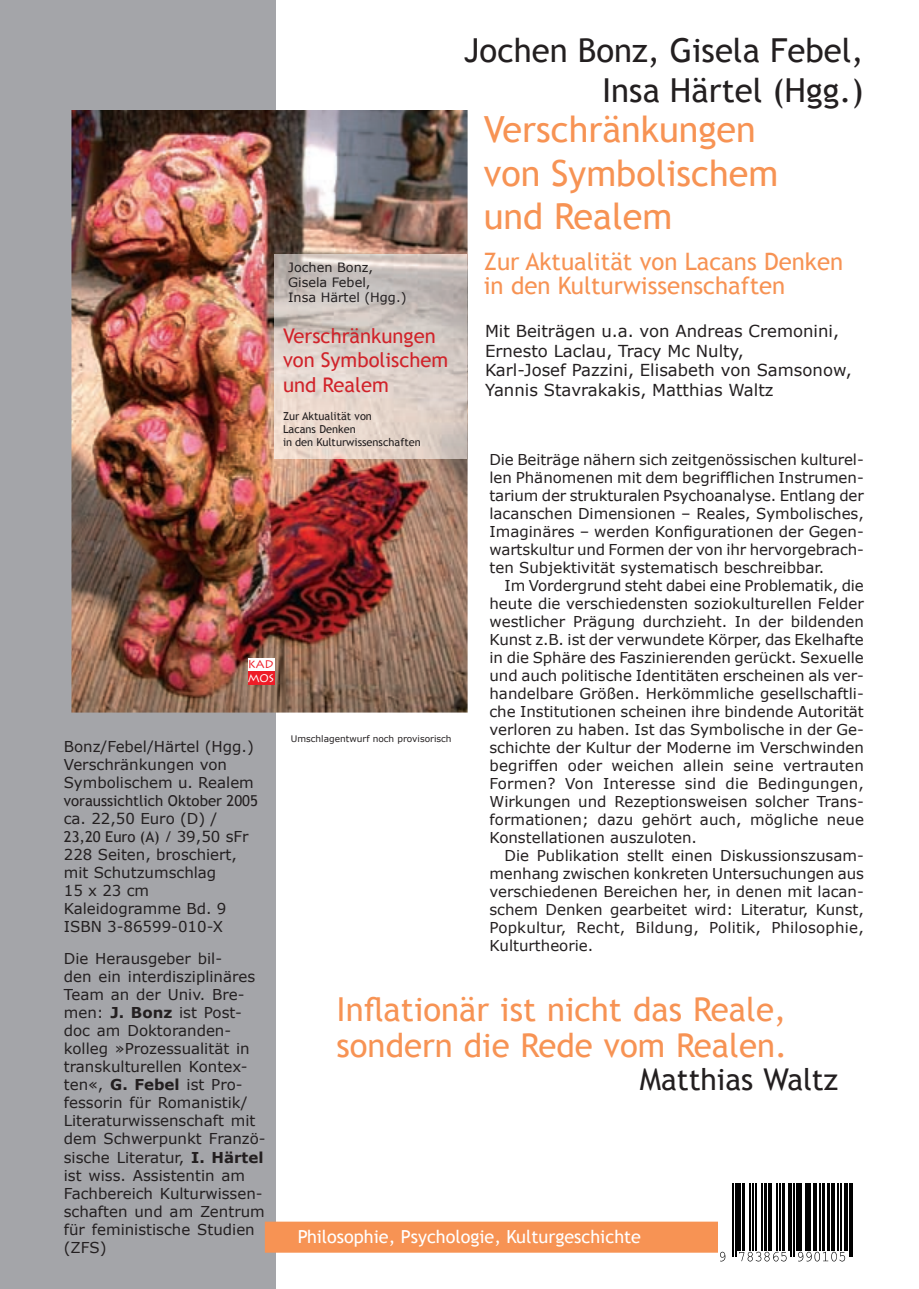
<style>
.page{position:relative;width:919px;height:1289px;background:#fff}
.page>*{position:absolute;margin:0;border:0;box-sizing:border-box;transform-origin:0 0}
.t1{font:36px/43.2px "Trebuchet MS";color:#f79354}
.t2{font:33px/36px "Trebuchet MS";color:#f79354}
.t3{font:33px/39.6px "Trebuchet MS";color:#231f20;text-align:right}
.t4{font:30px "Trebuchet MS";color:#231f20}
.t5{font:24px/24px "Trebuchet MS";color:#f79354}
.t6{font:20.25px/24.3px "Trebuchet MS";color:#d1232a}
.t7{font:18px "Trebuchet MS";color:#fff}
.t8{font:16.5px/19.5px "Verdana";color:#231f20}
.t9{font:15px/18px "Verdana";color:#231f20}
.t10{font:15px "Trebuchet MS";color:#231f20}
.t11{font:12.9px/14.7px "Verdana";color:#231f20}
.t12{font:11.1px/12.9px "Trebuchet MS";color:#231f20}
.t13{font:9px "Verdana";color:#231f20}
.s1{font-family:"Verdana"}
.s2{font-weight:700}
</style>
<div class="page">
<div style="left:0;top:0;width:275px;height:1288px;background:#a4a5a9"></div>
<hr style="left:918px;top:0;width:1px;height:1288px;background:#a4a5a9">
<div style="left:265px;top:1222px;width:564px;height:29px;background:#f79354"></div>
<div style="left:265px;top:1221px;width:565px;height:31px;border:2px solid #f79354"></div>
<svg style="left:718px;top:1183px;width:135px;height:79px"></svg>
<hr style="left:732px;top:1183px;width:1px;height:74px;background:#000">
<hr style="left:735px;top:1183px;width:1px;height:74px;background:#000">
<hr style="left:737px;top:1183px;width:4px;height:68px;background:#000">
<hr style="left:742px;top:1183px;width:3px;height:68px;background:#000">
<hr style="left:748px;top:1183px;width:2px;height:68px;background:#000">
<hr style="left:752px;top:1183px;width:1px;height:68px;background:#000">
<hr style="left:755px;top:1183px;width:1px;height:68px;background:#000">
<hr style="left:761px;top:1183px;width:1px;height:68px;background:#000">
<hr style="left:764px;top:1183px;width:2px;height:68px;background:#000">
<svg style="left:767px;top:1183px;width:4px;height:68px"></svg>
<hr style="left:776px;top:1183px;width:1px;height:68px;background:#000">
<hr style="left:779px;top:1183px;width:1px;height:68px;background:#000">
<hr style="left:781px;top:1183px;width:3px;height:68px;background:#000">
<hr style="left:788px;top:1183px;width:1px;height:68px;background:#000">
<hr style="left:790px;top:1183px;width:1px;height:74px;background:#000">
<hr style="left:793px;top:1183px;width:1px;height:74px;background:#000">
<svg style="left:795px;top:1183px;width:4px;height:68px"></svg>
<hr style="left:800px;top:1183px;width:2px;height:68px;background:#000">
<svg style="left:804px;top:1183px;width:4px;height:68px"></svg>
<hr style="left:809px;top:1183px;width:1px;height:68px;background:#000">
<hr style="left:813px;top:1183px;width:4px;height:68px;background:#000">
<hr style="left:819px;top:1183px;width:1px;height:68px;background:#000">
<hr style="left:822px;top:1183px;width:2px;height:68px;background:#000">
<hr style="left:827px;top:1183px;width:2px;height:68px;background:#000">
<hr style="left:831px;top:1183px;width:3px;height:68px;background:#000">
<hr style="left:837px;top:1183px;width:1px;height:68px;background:#000">
<hr style="left:839px;top:1183px;width:2px;height:68px;background:#000">
<svg style="left:843px;top:1183px;width:4px;height:68px"></svg>
<hr style="left:848px;top:1183px;width:2px;height:74px;background:#000">
<hr style="left:851px;top:1183px;width:1px;height:74px;background:#000">
<svg style="left:720px;top:1251px;width:5px;height:10px"></svg>
<svg style="left:739px;top:1251px;width:47px;height:10px"></svg>
<svg style="left:798px;top:1251px;width:47px;height:10px"></svg>
<img style="left:71px;top:111px;width:396px;height:601px">
<div style="left:248px;top:658px;width:26px;height:13px;background:#fff"></div>
<div style="left:248px;top:671px;width:26px;height:13px;background:#ee1c27"></div>
<img style="left:275px;top:255px;width:191px;height:203px">
<p class="t9" style="left:64px;top:736px;width:191px">Bonz/Febel/Härtel (Hgg.)<br>Verschränkungen von<br>Symbolischem u. Realem</p>
<p class="t10" style="left:64px;top:791px;width:196px">voraussichtlich Oktober 2005</p>
<p class="t9" style="left:64px;top:808px;width:155px">ca. 22,50 Euro (D) /</p>
<p class="t10" style="left:64px;top:827px;width:186px">23,20 Euro (A) / <span class="s1">39,50 sFr</span></p>
<p class="t9" style="left:64px;top:844px;width:175px">228 Seiten, broschiert, mit Schutzumschlag<br>15 x 23 cm<br>Kaleidogramme Bd. 9<br>ISBN 3-86599-010-X</p>
<p class="t9" style="left:64px;top:949px;width:203px">Die Herausgeber bil-<br>den ein interdisziplinäres<br>Team an der Univ. Bre&shy;men: <span class="s2">J. Bonz</span> ist Post&shy;doc am Doktoranden&shy;kolleg »Prozessualität in transkulturellen Kontex&shy;ten«, <span class="s2">G. Febel</span> ist Pro&shy;fessorin für Romanistik/<br>Literaturwissenschaft mit dem Schwerpunkt Franzö&shy;sische Literatur, <span class="s2">I. Härtel </span>ist wiss. Assistentin am<br>Fachbereich Kulturwissen&shy;schaften und am Zentrum für feministische Studien (ZFS)</p>
<p class="t11" style="left:288px;top:260px;width:120px">Jochen Bonz,<br>Gisela Febel,<br>Insa Härtel (Hgg.)</p>
<h3 class="t6" style="left:283px;top:324px;width:167px">Verschränkungen von Symbolischem und Realem</h3>
<p class="t12" style="left:283px;top:410px;width:139px">Zur Aktualität von<br>Lacans Denken<br>in den Kulturwissenschaften</p>
<p class="t13" style="left:291px;top:732px;width:162px">Umschlagentwurf noch provisorisch</p>
<h2 class="t3" style="left:464px;top:31px;width:401px">Jochen Bonz, Gisela Febel,<br>Insa Härtel (Hgg.)</h2>
<h1 class="t1" style="left:484px;top:109px;width:296px">Verschränkungen von Symbolischem und Realem</h1>
<h3 class="t5" style="left:484px;top:250px;width:361px">Zur Aktualität von Lacans Denken in den Kulturwissenschaften</h3>
<p class="t8" style="left:485px;top:321px;width:368px">Mit Beiträgen u.a. von Andreas Cremonini, Ernesto Laclau, Tracy Mc Nulty,<br>Karl-Josef Pazzini, Elisabeth von Samsonow, Yannis Stavrakakis, Matthias Waltz</p>
<p class="t9" style="left:489px;top:449px;width:376px;text-align:justify">Die Beiträge nähern sich zeitgenössischen kulturel&shy;len Phänomenen mit dem begrifflichen Instrumen&shy;tarium der strukturalen Psychoanalyse. Entlang der lacanschen Dimensionen – Reales, Symbolisches, Imaginäres – werden Konfigurationen der Gegen&shy;wartskultur und Formen der von ihr hervorgebrach&shy;ten Subjektivität systematisch beschreibbar.</p>
<p class="t9" style="left:489px;top:575px;width:376px;text-align:justify;text-indent:15px">Im Vordergrund steht dabei eine Problematik, die heute die verschiedensten soziokulturellen Felder westlicher Prägung durchzieht. In der bildenden Kunst z.B. ist der verwundete Körper, das Ekelhafte in die Sphäre des Faszinierenden gerückt. Sexuelle und auch politische Identitäten erscheinen als ver&shy;handelbare Größen. Herkömmliche gesellschaftli&shy;che Institutionen scheinen ihre bindende Autorität verloren zu haben. Ist das Symbolische in der Ge&shy;schichte der Kultur der Moderne im Verschwinden begriffen oder weichen allein seine vertrauten Formen? Von Interesse sind die Bedingungen, Wirkungen und Rezeptionsweisen solcher Trans&shy;formationen; dazu gehört auch, mögliche neue Konstellationen auszuloten.</p>
<p class="t9" style="left:489px;top:845px;width:376px;text-align:justify;text-indent:15px">Die Publikation stellt einen Diskussionszusam&shy;menhang zwischen konkreten Untersuchungen aus verschiedenen Bereichen her, in denen mit lacan&shy;schem Denken gearbeitet wird: Literatur, Kunst, Popkultur, Recht, Bildung, Politik, Philosophie, Kulturtheorie.</p>
<h2 class="t2" style="left:336px;top:991px;width:452px">Inflationär ist nicht das Reale, sondern die Rede vom Realen.</h2>
<h3 class="t4" style="left:639px;top:1061px;width:200px">Matthias Waltz</h3>
<p class="t7" style="left:298px;top:1225px;width:345px">Philosophie, Psychologie, Kulturgeschichte</p>
</div>
